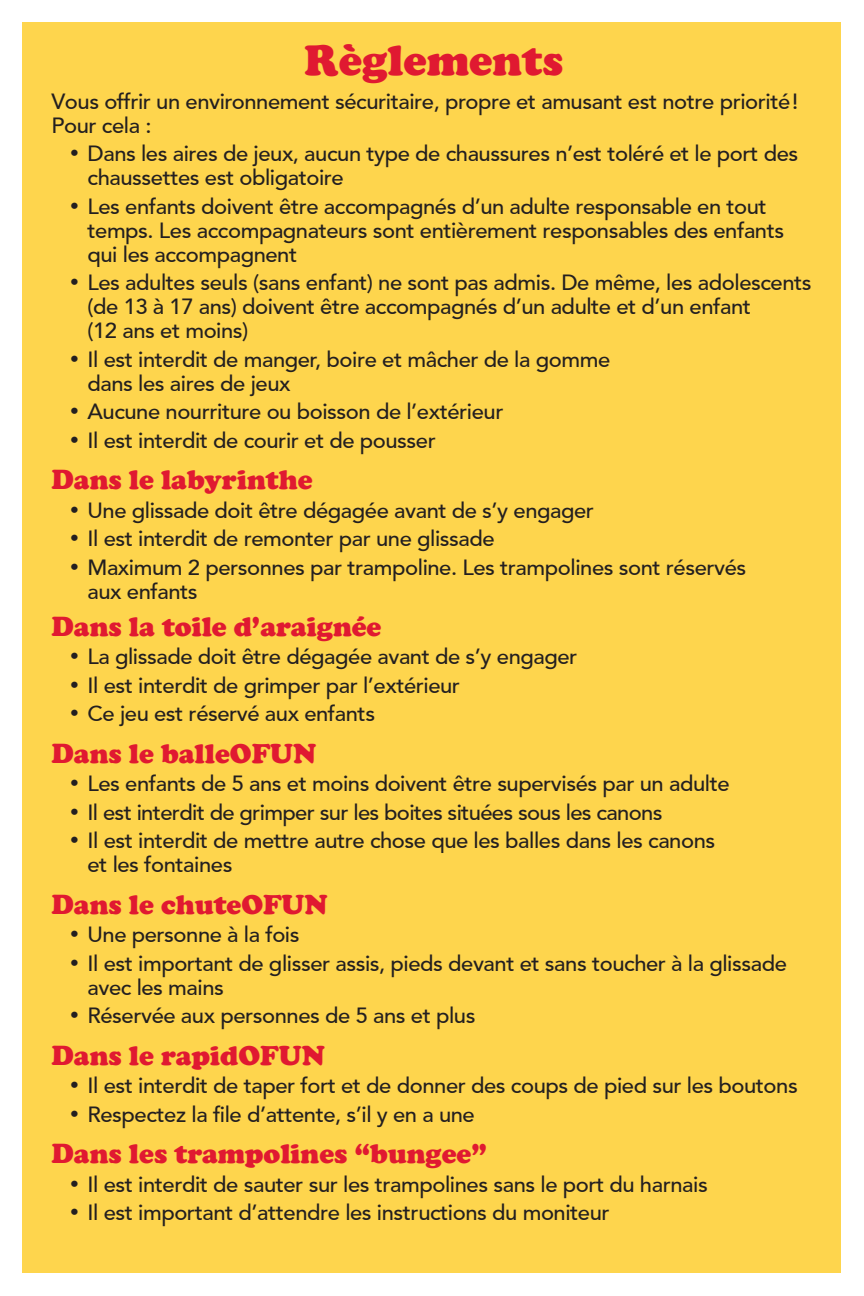
<style>
.page{position:relative;width:864px;height:1296px;background:#fff}
.page>*{position:absolute;margin:0;border:0;box-sizing:border-box;transform-origin:0 0}
.t1{font:900 44px "Cooper";color:#e01931}
.t2{font:900 28px "Cooper";color:#e01931}
.t3{font:500 22px/24px "Avenir";letter-spacing:-.02em;color:#231f20}
</style>
<div class="page">
<div style="left:22px;top:22px;width:820px;height:1252px;background:#fed54d"></div>
<p class="t1" style="left:305px;top:34px;width:260px">Règlements</p>
<p class="t3" style="left:52px;top:90px;width:748px">Vous offrir un environnement sécuritaire, propre et amusant est notre priorité!<br>Pour cela :</p>
<p class="t3" style="left:88px;top:142px;width:712px;text-indent:-18px">• Dans les aires de jeux, aucun type de chaussures n’est toléré et le port des chaussettes est obligatoire</p>
<p class="t3" style="left:88px;top:195px;width:698px;text-indent:-18px">• Les enfants doivent être accompagnés d’un adulte responsable en tout temps. Les accompagnateurs sont entièrement responsables des enfants qui les accompagnent</p>
<p class="t3" style="left:88px;top:271px;width:726px;text-indent:-18px">• Les adultes seuls (sans enfant) ne sont pas admis. De même, les adolescents (de 13 à 17 ans) doivent être accompagnés d’un adulte et d’un enfant<br>(12 ans et moins)</p>
<p class="t3" style="left:88px;top:348px;width:524px;text-indent:-18px">• Il est interdit de manger, boire et mâcher de la gomme dans les aires de jeux</p>
<p class="t3" style="left:70px;top:400px;width:435px">• Aucune nourriture ou boisson de l’extérieur</p>
<p class="t3" style="left:70px;top:429px;width:368px">• Il est interdit de courir et de pousser</p>
<p class="t2" style="left:52px;top:463px;width:263px">Dans le labyrinthe</p>
<p class="t3" style="left:70px;top:499px;width:526px">• Une glissade doit être dégagée avant de s’y engager</p>
<p class="t3" style="left:70px;top:527px;width:427px">• Il est interdit de remonter par une glissade</p>
<p class="t3" style="left:88px;top:556px;width:660px;text-indent:-18px">• Maximum 2 personnes par trampoline. Les trampolines sont réservés aux enfants</p>
<p class="t2" style="left:52px;top:610px;width:331px">Dans la toile d’araignée</p>
<p class="t3" style="left:70px;top:645px;width:509px">• La glissade doit être dégagée avant de s’y engager</p>
<p class="t3" style="left:70px;top:674px;width:392px">• Il est interdit de grimper par l’extérieur</p>
<p class="t3" style="left:70px;top:702px;width:307px">• Ce jeu est réservé aux enfants</p>
<p class="t2" style="left:52px;top:737px;width:266px">Dans le balleOFUN</p>
<p class="t3" style="left:70px;top:772px;width:662px">• Les enfants de 5 ans et moins doivent être supervisés par un adulte</p>
<p class="t3" style="left:70px;top:801px;width:594px">• Il est interdit de grimper sur les boites situées sous les canons</p>
<p class="t3" style="left:88px;top:829px;width:629px;text-indent:-18px">• Il est interdit de mettre autre chose que les balles dans les canons et les fontaines</p>
<p class="t2" style="left:52px;top:888px;width:278px">Dans le chuteOFUN</p>
<p class="t3" style="left:70px;top:923px;width:232px">• Une personne à la fois</p>
<p class="t3" style="left:88px;top:952px;width:701px;text-indent:-18px">• Il est important de glisser assis, pieds devant et sans toucher à la glissade avec les mains</p>
<p class="t3" style="left:70px;top:1004px;width:407px">• Réservée aux personnes de 5 ans et plus</p>
<p class="t2" style="left:52px;top:1039px;width:275px">Dans le rapidOFUN</p>
<p class="t3" style="left:70px;top:1074px;width:730px">• Il est interdit de taper fort et de donner des coups de pied sur les boutons</p>
<p class="t3" style="left:70px;top:1103px;width:407px">• Respectez la file d’attente, s’il y en a une</p>
<p class="t2" style="left:52px;top:1137px;width:437px">Dans les trampolines “bungee”</p>
<p class="t3" style="left:70px;top:1173px;width:640px">• Il est interdit de sauter sur les trampolines sans le port du harnais</p>
<p class="t3" style="left:70px;top:1201px;width:542px">• Il est important d’attendre les instructions du moniteur</p>
</div>
